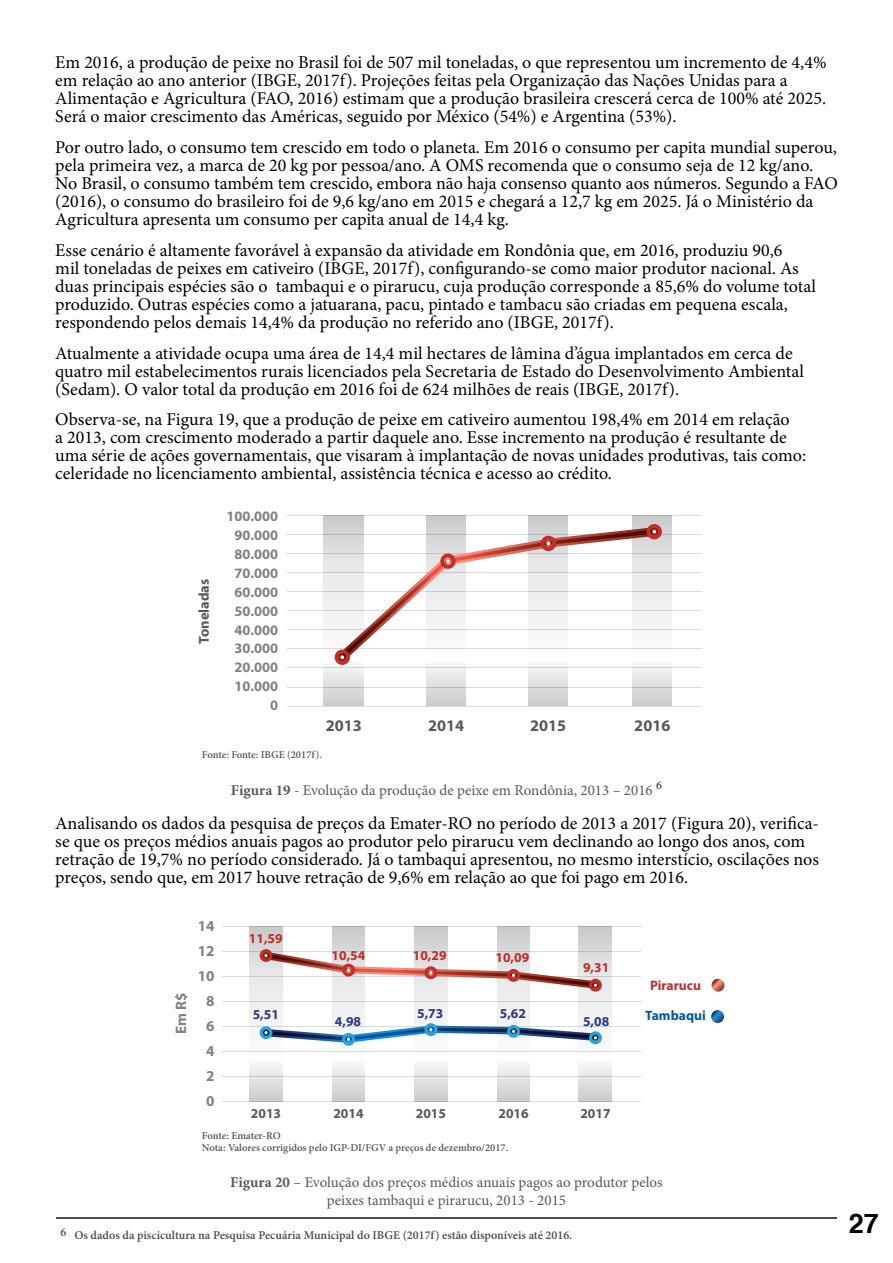
<style>
.page{position:relative;width:893px;height:1263px;background:#fff}
.page>*{position:absolute;margin:0;border:0;box-sizing:border-box;transform-origin:0 0}
.t1{font:700 27px "Helvetica";color:#000}
.t2{font:18px/18px "Minion Pro";color:#000}
.t3{font:700 16.2px "Myriad Pro";color:#58595b}
.t4{font:700 15.15px/24.9px "Myriad Pro";color:#808285;text-align:center}
.t5{font:15px/18px "Minion Pro";color:#58595b;text-align:center}
.t6{font:700 14.4px/18.9px "Myriad Pro";color:#808285;text-align:right}
.t7{font:700 14.4px "Myriad Pro";color:#58595b}
.t8{font:700 13.65px "Myriad Pro";color:#c52c26}
.t9{font:700 13.65px "Myriad Pro";color:#58595b}
.t10{font:700 13.65px "Myriad Pro";color:#293a88}
.t11{font:700 13.65px "Myriad Pro";color:#0058a2}
.t12{font:600 12px "Minion Pro";color:#4d4d4f}
.t13{font:600 10.5px/12.6px "Minion Pro";color:#58595b}
.s1{font-weight:700}
</style>
<div class="page">
<svg style="left:250px;top:927px;width:32px;height:174px"></svg>
<svg style="left:332px;top:927px;width:33px;height:174px"></svg>
<svg style="left:414px;top:927px;width:33px;height:174px"></svg>
<svg style="left:497px;top:927px;width:33px;height:174px"></svg>
<svg style="left:579px;top:927px;width:33px;height:174px"></svg>
<hr style="left:222px;top:926px;width:418px;height:1px;background:#dcddde">
<hr style="left:222px;top:951px;width:418px;height:1px;background:#dcddde">
<hr style="left:222px;top:976px;width:418px;height:1px;background:#dcddde">
<hr style="left:222px;top:1001px;width:418px;height:1px;background:#dcddde">
<hr style="left:222px;top:1026px;width:418px;height:1px;background:#dcddde">
<hr style="left:222px;top:1051px;width:418px;height:1px;background:#dcddde">
<hr style="left:222px;top:1076px;width:418px;height:1px;background:#dcddde">
<hr style="left:222px;top:1101px;width:418px;height:1px;background:#dcddde">
<svg style="left:260px;top:949px;width:342px;height:43px"></svg>
<svg style="left:260px;top:1023px;width:342px;height:23px"></svg>
<svg style="left:712px;top:979px;width:12px;height:13px"></svg>
<svg style="left:711px;top:1010px;width:13px;height:13px"></svg>
<svg style="left:324px;top:516px;width:39px;height:190px"></svg>
<svg style="left:426px;top:516px;width:40px;height:190px;background:#dadbdd"></svg>
<svg style="left:529px;top:516px;width:39px;height:190px;background:#dadbdd"></svg>
<svg style="left:633px;top:516px;width:39px;height:190px"></svg>
<hr style="left:287px;top:515px;width:414px;height:1px;background:#dcddde">
<hr style="left:287px;top:534px;width:414px;height:1px;background:#dcddde">
<hr style="left:287px;top:553px;width:414px;height:1px;background:#dcddde">
<hr style="left:287px;top:572px;width:414px;height:1px;background:#dcddde">
<hr style="left:287px;top:591px;width:414px;height:1px;background:#dcddde">
<hr style="left:287px;top:610px;width:414px;height:1px;background:#dcddde">
<hr style="left:287px;top:629px;width:414px;height:1px;background:#dcddde">
<hr style="left:287px;top:648px;width:414px;height:1px;background:#dcddde">
<hr style="left:287px;top:667px;width:414px;height:1px;background:#dcddde">
<hr style="left:287px;top:687px;width:414px;height:1px;background:#dcddde">
<hr style="left:287px;top:706px;width:414px;height:1px;background:#dcddde">
<svg style="left:335px;top:524px;width:327px;height:141px"></svg>
<hr style="left:56px;top:1217px;width:781px;height:1px;background:#4d4d4f">
<p class="t2" style="left:55px;top:54px;width:773px">Em 2016, a produção de peixe no Brasil foi de 507 mil toneladas, o que representou um incremento de 4,4% em relação ao ano anterior (IBGE, 2017f). Projeções feitas pela Organização das Nações Unidas para a Alimentação e Agricultura (FAO, 2016) estimam que a produção brasileira crescerá cerca de 100% até 2025.<br>Será o maior crescimento das Américas, seguido por México (54%) e Argentina (53%).</p>
<p class="t2" style="left:55px;top:138px;width:784px">Por outro lado, o consumo tem crescido em todo o planeta. Em 2016 o consumo per capita mundial superou, pela primeira vez, a marca de 20 kg por pessoa/ano. A OMS recomenda que o consumo seja de 12 kg/ano.<br>No Brasil, o consumo também tem crescido, embora não haja consenso quanto aos números. Segundo a FAO (2016), o consumo do brasileiro foi de 9,6 kg/ano em 2015 e chegará a 12,7 kg em 2025. Já o Ministério da Agricultura apresenta um consumo per capita anual de 14,4 kg.</p>
<p class="t2" style="left:55px;top:241px;width:762px">Esse cenário é altamente favorável à expansão da atividade em Rondônia que, em 2016, produziu 90,6<br>mil toneladas de peixes em cativeiro (IBGE, 2017f), configurando-se como maior produtor nacional. As duas principais espécies são o tambaqui e o pirarucu, cuja produção corresponde a 85,6% do volume total produzido. Outras espécies como a jatuarana, pacu, pintado e tambacu são criadas em pequena escala, respondendo pelos demais 14,4% da produção no referido ano (IBGE, 2017f).</p>
<p class="t2" style="left:55px;top:344px;width:750px">Atualmente a atividade ocupa uma área de 14,4 mil hectares de lâmina d’água implantados em cerca de quatro mil estabelecimentos rurais licenciados pela Secretaria de Estado do Desenvolvimento Ambiental (Sedam). O valor total da produção em 2016 foi de 624 milhões de reais (IBGE, 2017f).</p>
<p class="t2" style="left:55px;top:411px;width:752px">Observa-se, na Figura 19, que a produção de peixe em cativeiro aumentou 198,4% em 2014 em relação<br>a 2013, com crescimento moderado a partir daquele ano. Esse incremento na produção é resultante de uma série de ações governamentais, que visaram à implantação de novas unidades produtivas, tais como: celeridade no licenciamento ambiental, assistência técnica e acesso ao crédito.</p>
<p class="t7" style="left:195px;top:644px;width:67px;rotate:-90deg">Toneladas</p>
<p class="t6" style="left:226px;top:506px;width:53px">100.000<br>90.000<br>80.000<br>70.000<br>60.000<br>50.000<br>40.000<br>30.000<br>20.000<br>10.000<br>0</p>
<p class="t3" style="left:326px;top:715px;width:38px">2013</p>
<p class="t3" style="left:428px;top:715px;width:38px">2014</p>
<p class="t3" style="left:530px;top:715px;width:38px">2015</p>
<p class="t3" style="left:634px;top:715px;width:38px">2016</p>
<p class="t13" style="left:202px;top:748px;width:121px">Fonte: Fonte: IBGE (2017f).</p>
<p class="t5" style="left:231px;top:781px;width:433px"><span class="s1">Figura 19</span> - Evolução da produção de peixe em Rondônia, 2013 – 2016 <sup>6</sup></p>
<p class="t2" style="left:55px;top:814px;width:765px">Analisando os dados da pesquisa de preços da Emater-RO no período de 2013 a 2017 (Figura 20), verifica&shy;se que os preços médios anuais pagos ao produtor pelo pirarucu vem declinando ao longo dos anos, com retração de 19,7% no período considerado. Já o tambaqui apresentou, no mesmo interstício, oscilações nos preços, sendo que, em 2017 houve retração de 9,6% em relação ao que foi pago em 2016.</p>
<p class="t4" style="left:168px;top:1034px;width:43px;rotate:-90deg">Em R$</p>
<p class="t4" style="left:198px;top:913px;width:18px">14<br>12<br>10<br>8<br>6<br>4<br>2<br>0</p>
<p class="t8" style="left:249px;top:930px;width:35px">11,59</p>
<p class="t10" style="left:253px;top:1005px;width:28px">5,51</p>
<p class="t8" style="left:332px;top:946px;width:35px">10,54</p>
<p class="t8" style="left:413px;top:946px;width:35px">10,29</p>
<p class="t8" style="left:495px;top:948px;width:35px">10,09</p>
<p class="t10" style="left:335px;top:1012px;width:28px">4,98</p>
<p class="t10" style="left:417px;top:1004px;width:28px">5,73</p>
<p class="t10" style="left:500px;top:1004px;width:28px">5,62</p>
<p class="t8" style="left:583px;top:958px;width:28px">9,31</p>
<p class="t10" style="left:583px;top:1012px;width:28px">5,08</p>
<p class="t9" style="left:251px;top:1104px;width:32px">2013</p>
<p class="t9" style="left:333px;top:1104px;width:32px">2014</p>
<p class="t9" style="left:416px;top:1104px;width:32px">2015</p>
<p class="t9" style="left:498px;top:1104px;width:32px">2016</p>
<p class="t9" style="left:580px;top:1104px;width:32px">2017</p>
<p class="t13" style="left:202px;top:1129px;width:308px">Fonte: Emater-RO<br>Nota: Valores corrigidos pelo IGP-DI/FGV a preços de dezembro/2017.</p>
<p class="t8" style="left:650px;top:976px;width:52px">Pirarucu</p>
<p class="t11" style="left:645px;top:1006px;width:62px">Tambaqui</p>
<p class="t5" style="left:230px;top:1173px;width:434px"><span class="s1">Figura 20</span> – Evolução dos preços médios anuais pagos ao produtor pelos peixes tambaqui e pirarucu, 2013 - 2015</p>
<p class="t12" style="left:61px;top:1227px;width:513px">6 Os dados da piscicultura na Pesquisa Pecuária Municipal do IBGE (2017f) estão disponíveis até 2016.</p>
<h1 class="t1" style="left:849px;top:1202px;width:32px">27</h1>
</div>
